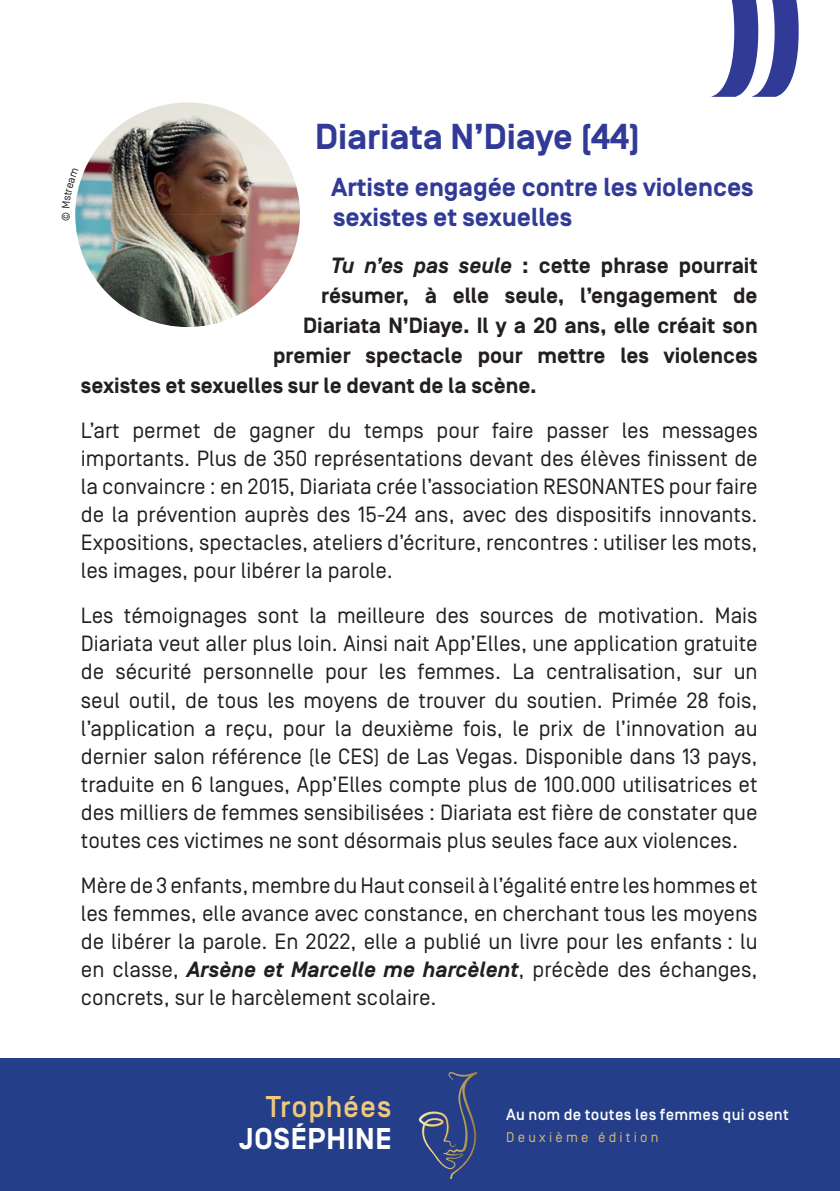
<style>
.page{position:relative;width:840px;height:1191px;background:#fff}
.page>*{position:absolute;margin:0;border:0;box-sizing:border-box;transform-origin:0 0}
.t1{font:700 36px "Simplon Norm";color:#313b97}
.t2{font:700 30px "Simplon Norm";letter-spacing:.025em;color:#fff}
.t3{font:500 30px "Simplon Norm";letter-spacing:.03em;color:#f0c97b}
.t4{font:700 26px/30px "Simplon Norm";color:#313b97}
.t5{font:22px/28px "Simplon Norm";color:#231f20;text-align:justify}
.t6{font:700 22px "Simplon Norm";color:#231f20}
.t7{font:500 16px "Simplon Norm";letter-spacing:.02em;color:#fff}
.t8{font:14px "Simplon Norm";letter-spacing:.23em;color:#d8b875}
.s1{font-style:italic}
.s2{font-weight:700;font-style:italic}
</style>
<div class="page">
<div style="left:0;top:1058px;width:839px;height:133px;background:#253e8a"></div>
<svg style="left:418px;top:1072px;width:60px;height:106px"></svg>
<svg style="left:711px;top:0;width:87px;height:97px"></svg>
<img style="left:75px;top:102px;width:225px;height:225px">
<svg style="left:75px;top:168px;width:3px;height:52px"></svg>
<h1 class="t1" style="left:315px;top:117px;width:326px">Diariata N’Diaye (44)</h1>
<p class="t4" style="left:331px;top:174px;width:424px">Artiste engagée contre les violences sexistes et sexuelles</p>
<p class="t6" style="left:331px;top:254px;width:427px"><span class="s1">Tu n’es pas seule</span> : cette phrase pourrait</p>
<p class="t6" style="left:321px;top:284px;width:437px">résumer, à elle seule, l’engagement de</p>
<p class="t6" style="left:303px;top:314px;width:456px">Diariata N’Diaye. Il y a 20 ans, elle créait son</p>
<p class="t6" style="left:273px;top:344px;width:486px">premier spectacle pour mettre les violences</p>
<p class="t6" style="left:81px;top:374px;width:457px">sexistes et sexuelles sur le devant de la scène.</p>
<p class="t5" style="left:81px;top:417px;width:678px">L’art permet de gagner du temps pour faire passer les messages importants. Plus de 350 représentations devant des élèves finissent de la convaincre : en 2015, Diariata crée l’association RESONANTES pour faire de la prévention auprès des 15-24 ans, avec des dispositifs innovants.<br>Expositions, spectacles, ateliers d’écriture, rencontres : utiliser les mots, les images, pour libérer la parole.</p>
<p class="t5" style="left:81px;top:602px;width:678px">Les témoignages sont la meilleure des sources de motivation. Mais Diariata veut aller plus loin. Ainsi nait App’Elles, une application gratuite de sécurité personnelle pour les femmes. La centralisation, sur un seul outil, de tous les moyens de trouver du soutien. Primée 28 fois, l’application a reçu, pour la deuxième fois, le prix de l’innovation au dernier salon référence (le CES) de Las Vegas. Disponible dans 13 pays, traduite en 6 langues, App’Elles compte plus de 100.000 utilisatrices et des milliers de femmes sensibilisées : Diariata est fière de constater que toutes ces victimes ne sont désormais plus seules face aux violences.</p>
<p class="t5" style="left:81px;top:871px;width:678px">Mère de 3 enfants, membre du Haut conseil à l’égalité entre les hommes et les femmes, elle avance avec constance, en cherchant tous les moyens de libérer la parole. En 2022, elle a publié un livre pour les enfants : lu en classe, <span class="s2">Arsène et Marcelle me harcèlent</span>, précède des échanges, concrets, sur le harcèlement scolaire.</p>
<h2 class="t3" style="left:266px;top:1090px;width:127px">Trophées</h2>
<h2 class="t2" style="left:239px;top:1122px;width:153px">JOSÉPHINE</h2>
<p class="t7" style="left:506px;top:1106px;width:284px">Au nom de toutes les femmes qui osent</p>
<p class="t8" style="left:506px;top:1129px;width:154px">Deuxième édition</p>
</div>
